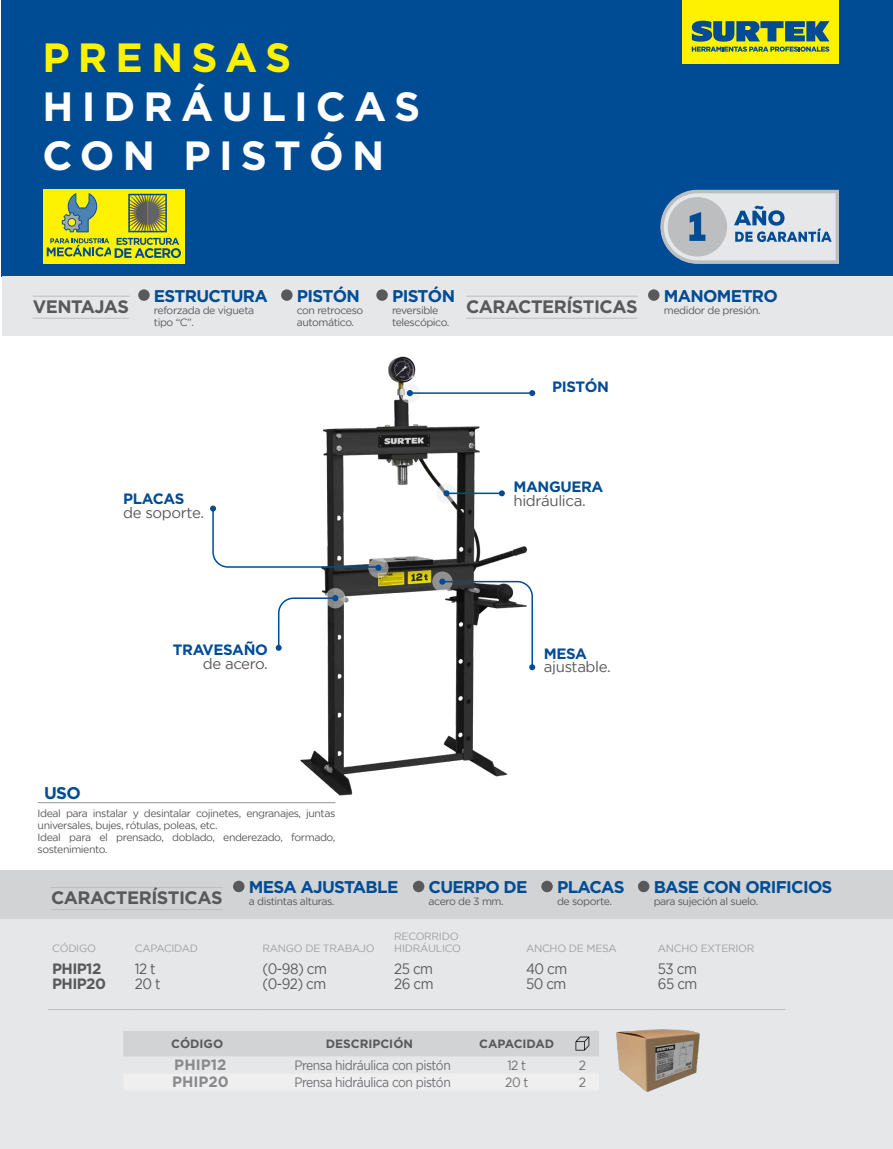
<style>
.page{position:relative;width:893px;height:1149px;background:#fff}
.page>*{position:absolute;margin:0;border:0;box-sizing:border-box;transform-origin:0 0}
.t1{font:700 40.8px/48.9px "Gotham";letter-spacing:.2em;color:#fff}
.t2{font:700 40.8px "Gotham";letter-spacing:.2em;color:#fff200}
.t3{font:700 18px "Gotham";letter-spacing:-.025em;color:#58595b}
.t4{font:700 16.95px "Gotham";letter-spacing:-.04em;color:#004c94}
.t5{font:15px/15px "Gotham";letter-spacing:-.025em;color:#58595b;scale:.9 1}
.t6{font:15px "Gotham";letter-spacing:-.025em;color:#58595b}
.t7{font:700 15px "Gotham";letter-spacing:-.025em;color:#004c94}
.t8{font:700 15px "Gotham";color:#888a8d}
.t9{font:700 15px/15px "Gotham";letter-spacing:-.04em;color:#58595b}
.t10{font:13.5px "Gotham";letter-spacing:-.04em;color:#6d6e71;scale:.9 1}
.t11{font:700 12px "Gotham";color:#58595b}
.t12{font:10.5px/12px "Gotham";letter-spacing:-.04em;color:#58595b}
.t13{font:10.5px/12px "Gotham";letter-spacing:-.025em;color:#9da0a2}
</style>
<div class="page">
<div style="left:1px;top:0;width:892px;height:276px;background:#004c94"></div>
<div style="left:2px;top:276px;width:891px;height:60px;background:#e6e7e8"></div>
<div style="left:682px;top:0;width:157px;height:64px;background:#fff200"></div>
<svg style="left:692px;top:21px;width:137px;height:31px"></svg>
<div style="left:0;top:869px;width:893px;height:51px;background:#d1d3d4"></div>
<div style="left:0;top:918px;width:893px;height:230px;background:#e6e7e8"></div>
<svg style="left:660px;top:190px;width:179px;height:74px;background:#b8c4cf"></svg>
<div style="left:43px;top:190px;width:73px;height:74px;background:#fff200"></div>
<svg style="left:62px;top:193px;width:35px;height:39px"></svg>
<div style="left:111px;top:190px;width:74px;height:74px;background:#fff200"></div>
<svg style="left:47px;top:238px;width:134px;height:20px"></svg>
<svg style="left:128px;top:194px;width:39px;height:38px"></svg>
<div style="left:638px;top:880px;width:11px;height:11px;background:#58595b;border-radius:50%"></div>
<div style="left:648px;top:289px;width:11px;height:12px;background:#58595b;border-radius:50%"></div>
<div style="left:233px;top:880px;width:11px;height:11px;background:#58595b;border-radius:50%"></div>
<div style="left:413px;top:880px;width:11px;height:11px;background:#58595b;border-radius:50%"></div>
<div style="left:541px;top:880px;width:12px;height:11px;background:#58595b;border-radius:50%"></div>
<hr style="left:38px;top:802px;width:297px;height:1px;background:#939598">
<div style="left:123px;top:1031px;width:476px;height:24px;background:#d1d3d4"></div>
<hr style="left:48px;top:1008px;width:83px;height:1px;background:#bcbec0">
<hr style="left:131px;top:1008px;width:127px;height:1px;background:#bcbec0">
<hr style="left:258px;top:1008px;width:132px;height:1px;background:#bcbec0">
<hr style="left:390px;top:1008px;width:132px;height:1px;background:#bcbec0">
<hr style="left:522px;top:1008px;width:132px;height:1px;background:#bcbec0">
<hr style="left:654px;top:1008px;width:131px;height:1px;background:#bcbec0">
<img style="left:278px;top:356px;width:258px;height:448px">
<hr style="left:51px;top:887px;width:172px;height:1px;background:#bcbec0">
<hr style="left:51px;top:909px;width:172px;height:1px;background:#bcbec0">
<hr style="left:466px;top:296px;width:172px;height:1px;background:#bcbec0">
<hr style="left:466px;top:318px;width:171px;height:1px;background:#bcbec0">
<svg style="left:432px;top:571px;width:21px;height:20px"></svg>
<svg style="left:439px;top:578px;width:96px;height:92px"></svg>
<svg style="left:325px;top:588px;width:20px;height:20px"></svg>
<svg style="left:276px;top:595px;width:62px;height:55px"></svg>
<svg style="left:368px;top:557px;width:21px;height:20px"></svg>
<svg style="left:210px;top:505px;width:171px;height:65px"></svg>
<svg style="left:400px;top:383px;width:20px;height:20px"></svg>
<svg style="left:407px;top:390px;width:6px;height:6px"></svg>
<svg style="left:436px;top:483px;width:21px;height:20px"></svg>
<svg style="left:443px;top:490px;width:7px;height:6px"></svg>
<hr style="left:409px;top:392px;width:123px;height:2px;background:#004c94">
<svg style="left:529px;top:390px;width:6px;height:6px"></svg>
<hr style="left:445px;top:492px;width:57px;height:2px;background:#004c94">
<svg style="left:499px;top:490px;width:6px;height:6px"></svg>
<img style="left:616px;top:1029px;width:84px;height:63px">
<hr style="left:33px;top:296px;width:96px;height:1px;background:#bcbec0">
<hr style="left:33px;top:318px;width:96px;height:1px;background:#bcbec0">
<div style="left:138px;top:289px;width:12px;height:12px;background:#58595b;border-radius:50%"></div>
<div style="left:281px;top:289px;width:12px;height:12px;background:#58595b;border-radius:50%"></div>
<div style="left:376px;top:289px;width:12px;height:12px;background:#58595b;border-radius:50%"></div>
<h1 class="t2" style="left:43px;top:34px;width:250px">PRENSAS</h1>
<h1 class="t1" style="left:43px;top:81px;width:379px">HIDRÁULICAS<br>CON PISTÓN</h1>
<h2 class="t3" style="left:33px;top:296px;width:98px">VENTAJAS</h2>
<h3 class="t4" style="left:154px;top:286px;width:115px">ESTRUCTURA</h3>
<p class="t12" style="left:154px;top:304px;width:102px">reforzada de vigueta tipo “C”.</p>
<h3 class="t4" style="left:297px;top:286px;width:65px">PISTÓN</h3>
<p class="t12" style="left:297px;top:304px;width:68px">con retroceso automático.</p>
<h3 class="t4" style="left:392px;top:286px;width:65px">PISTÓN</h3>
<p class="t12" style="left:392px;top:304px;width:59px">reversible telescópico.</p>
<h2 class="t3" style="left:466px;top:296px;width:173px">CARACTERÍSTICAS</h2>
<h3 class="t7" style="left:552px;top:378px;width:58px">PISTÓN</h3>
<h3 class="t4" style="left:664px;top:286px;width:116px">MANOMETRO</h3>
<p class="t12" style="left:664px;top:304px;width:98px">medidor de presión.</p>
<h3 class="t7" style="left:123px;top:490px;width:62px">PLACAS</h3>
<h3 class="t6" style="left:123px;top:504px;width:82px">de soporte.</h3>
<h3 class="t7" style="left:513px;top:478px;width:91px">MANGUERA</h3>
<h3 class="t6" style="left:513px;top:492px;width:74px">hidráulica.</h3>
<h3 class="t7" style="left:173px;top:641px;width:97px">TRAVESAÑO</h3>
<h3 class="t6" style="left:203px;top:655px;width:67px">de acero.</h3>
<h3 class="t7" style="left:544px;top:644px;width:45px">MESA</h3>
<h3 class="t6" style="left:544px;top:658px;width:68px">ajustable.</h3>
<h3 class="t4" style="left:44px;top:782px;width:38px">USO</h3>
<p class="t12" style="left:38px;top:807px;width:299px">Ideal para instalar y desintalar cojinetes, engranajes, juntas universales, bujes, rótulas, poleas, etc.<br>Ideal para el prensado, doblado, enderezado, formado, sostenimiento.</p>
<h2 class="t3" style="left:51px;top:887px;width:173px">CARACTERÍSTICAS</h2>
<h3 class="t4" style="left:249px;top:877px;width:151px">MESA AJUSTABLE</h3>
<p class="t12" style="left:249px;top:894px;width:87px">a distintas alturas.</p>
<h3 class="t4" style="left:429px;top:877px;width:100px">CUERPO DE</h3>
<p class="t12" style="left:429px;top:894px;width:77px">acero de 3 mm.</p>
<h3 class="t4" style="left:557px;top:877px;width:69px">PLACAS</h3>
<p class="t12" style="left:557px;top:894px;width:56px">de soporte.</p>
<h3 class="t4" style="left:654px;top:877px;width:180px">BASE CON ORIFICIOS</h3>
<p class="t12" style="left:654px;top:894px;width:106px">para sujeción al suelo.</p>
<p class="t13" style="left:52px;top:941px;width:45px">CÓDIGO</p>
<p class="t13" style="left:135px;top:941px;width:65px">CAPACIDAD</p>
<p class="t13" style="left:262px;top:941px;width:114px">RANGO DE TRABAJO</p>
<p class="t13" style="left:394px;top:929px;width:68px">RECORRIDO<br>HIDRÁULICO</p>
<p class="t13" style="left:526px;top:941px;width:92px">ANCHO DE MESA</p>
<p class="t13" style="left:658px;top:941px;width:98px">ANCHO EXTERIOR</p>
<h3 class="t9" style="left:52px;top:960px;width:55px">PHIP12<br>PHIP20</h3>
<h3 class="t5" style="left:135px;top:960px;width:30px">12 t<br>20 t</h3>
<h3 class="t5" style="left:262px;top:960px;width:73px">(0-98) cm (0-92) cm</h3>
<h3 class="t5" style="left:394px;top:960px;width:45px">25 cm<br>26 cm</h3>
<h3 class="t5" style="left:526px;top:960px;width:47px">40 cm<br>50 cm</h3>
<h3 class="t5" style="left:658px;top:960px;width:45px">53 cm<br>65 cm</h3>
<p class="t11" style="left:171px;top:1036px;width:54px">CÓDIGO</p>
<p class="t11" style="left:326px;top:1036px;width:89px">DESCRIPCIÓN</p>
<p class="t11" style="left:479px;top:1036px;width:76px">CAPACIDAD</p>
<h3 class="t8" style="left:174px;top:1055px;width:54px">PHIP12</h3>
<p class="t10" style="left:294px;top:1057px;width:175px">Prensa hidráulica con pistón</p>
<p class="t10" style="left:507px;top:1057px;width:22px">12 t</p>
<p class="t10" style="left:579px;top:1057px;width:10px">2</p>
<h3 class="t8" style="left:172px;top:1072px;width:58px">PHIP20</h3>
<p class="t10" style="left:294px;top:1074px;width:175px">Prensa hidráulica con pistón</p>
<p class="t10" style="left:505px;top:1074px;width:27px">20 t</p>
<p class="t10" style="left:579px;top:1074px;width:10px">2</p>
</div>
